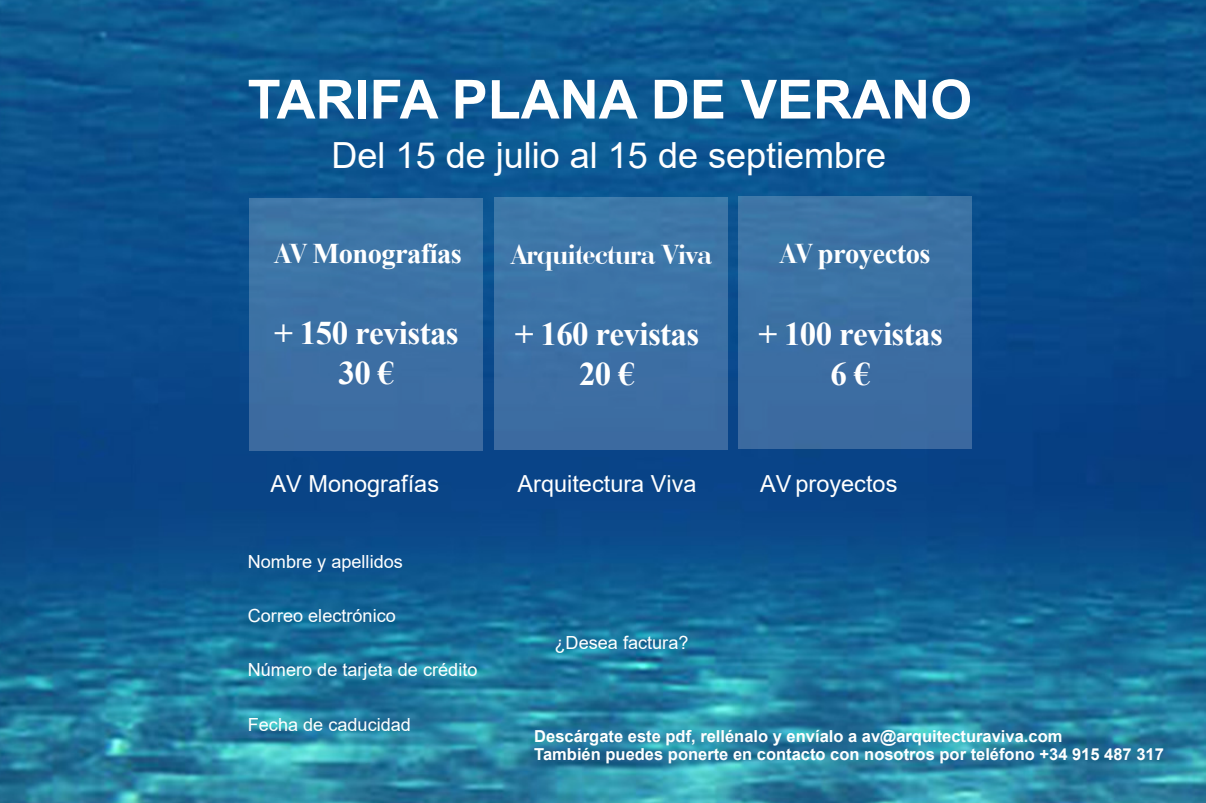
<style>
.page{position:relative;width:1206px;height:803px;background:#fff}
.page>*{position:absolute;margin:0;border:0;box-sizing:border-box;transform-origin:0 0}
.t1{font:700 54px "Arial";color:#fff}
.t2{font:36px "Arial";color:#fff}
.t3{font:700 33px/39.6px "Times New Roman";letter-spacing:-.02em;color:#fff;text-align:center}
.t4{font:700 28.5px "Times New Roman";letter-spacing:-.02em;color:#fff}
.t5{font:700 28.5px "Bauer Bodoni BT";letter-spacing:-.02em;color:#fff}
.t6{font:23.55px "Arial";color:#fff}
.t7{font:18.15px "Arial";color:#fff}
.t8{font:700 16.5px/18.1px "Arial";color:#fff}
.s1{font-family:"Bauer Bodoni BT"}
</style>
<div class="page">
<img style="left:0;top:0;width:1205px;height:803px">
<div style="left:737px;top:197px;width:234px;height:252px;background:#3c6fa3"></div>
<div style="left:494px;top:197px;width:233px;height:252px;background:#3c71a6"></div>
<div style="left:249px;top:198px;width:233px;height:252px;background:#3c71a4"></div>
<h1 class="t1" style="left:247px;top:61px;width:726px">TARIFA PLANA DE VERANO</h1>
<h2 class="t2" style="left:331px;top:131px;width:556px">Del 15 de julio al 15 de septiembre</h2>
<h3 class="t4" style="left:275px;top:233px;width:188px"><span class="s1">AV</span> Monografías</h3>
<h3 class="t3" style="left:274px;top:312px;width:186px">+ 150 revistas<br>30 €</h3>
<h3 class="t5" style="left:511px;top:236px;width:202px">Arquitectura Viva</h3>
<h3 class="t4" style="left:780px;top:233px;width:151px"><span class="s1">AV</span> proyectos</h3>
<h3 class="t3" style="left:514px;top:313px;width:186px">+ 160 revistas<br>20 €</h3>
<h3 class="t3" style="left:758px;top:313px;width:186px">+ 100 revistas<br>6 €</h3>
<h3 class="t6" style="left:270px;top:467px;width:170px">AV Monografías</h3>
<h3 class="t6" style="left:517px;top:467px;width:180px">Arquitectura Viva</h3>
<h3 class="t6" style="left:759px;top:467px;width:139px">AV proyectos</h3>
<p class="t7" style="left:248px;top:549px;width:156px">Nombre y apellidos</p>
<p class="t7" style="left:248px;top:603px;width:149px">Correo electrónico</p>
<p class="t7" style="left:248px;top:657px;width:231px">Número de tarjeta de crédito</p>
<p class="t7" style="left:248px;top:712px;width:165px">Fecha de caducidad</p>
<p class="t7" style="left:554px;top:630px;width:135px">¿Desea factura?</p>
<p class="t8" style="left:534px;top:727px;width:631px">Descárgate este pdf, rellénalo y envíalo a av@arquitecturaviva.com<br>También puedes ponerte en contacto con nosotros por teléfono +34 915 487 317</p>
</div>
